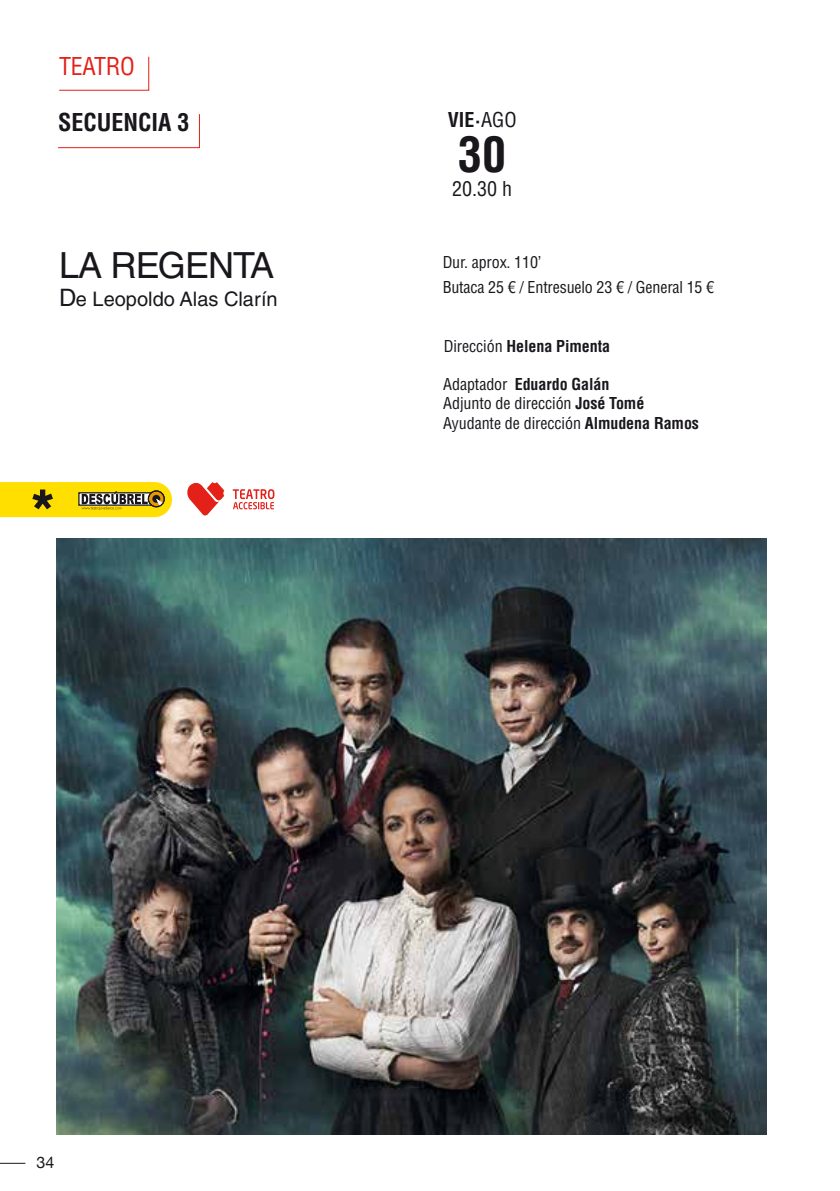
<style>
.page{position:relative;width:840px;height:1191px;background:#fff}
.page>*{position:absolute;margin:0;border:0;box-sizing:border-box;transform-origin:0 0}
.t1{font:700 condensed 48px "Helvetica LT Std";color:#1a171c}
.t2{font:36px "Helvetica LT Std";letter-spacing:-.025em;color:#1a171c}
.t3{font:700 condensed 24px "Helvetica LT Std";color:#1a171c}
.t4{font:condensed 24px "Helvetica LT Std";letter-spacing:-.015em;color:#e32119}
.t5{font:20px "Helvetica LT Std";color:#1a171c}
.t6{font:700 condensed 20px "Helvetica LT Std";color:#1a171c}
.t7{font:condensed 20px "Helvetica LT Std";color:#1a171c}
.t8{font:condensed 16px/19.2px "Helvetica LT Std";letter-spacing:-.01em;color:#1a171c}
.t9{font:700 condensed 16px "Helvetica LT Std";letter-spacing:-.005em;color:#1a171c}
.t10{font:16px "Helvetica Neue";color:#1a171c}
.s1{font-weight:400}
.s2{font-size:24px}
.s3{font-weight:700}
</style>
<div class="page">
<img style="left:57px;top:539px;width:708px;height:595px">
<svg style="left:0;top:1162px;width:25px;height:1px"></svg>
<svg style="left:0;top:482px;width:172px;height:35px;background:#d9c01a"></svg>
<svg style="left:59px;top:56px;width:91px;height:35px"></svg>
<svg style="left:58px;top:114px;width:142px;height:35px"></svg>
<svg style="left:187px;top:482px;width:37px;height:34px"></svg>
<svg style="left:233px;top:489px;width:41px;height:20px"></svg>
<h3 class="t4" style="left:59px;top:51px;width:77px">TEATRO</h3>
<h3 class="t3" style="left:58px;top:107px;width:133px">SECUENCIA 3</h3>
<p class="t6" style="left:447px;top:108px;width:70px">VIE·<span class="s1">AGO</span></p>
<h1 class="t1" style="left:458px;top:124px;width:49px">30</h1>
<p class="t7" style="left:452px;top:176px;width:61px">20.30 h</p>
<h2 class="t2" style="left:59px;top:244px;width:216px">LA REGENTA</h2>
<p class="t8" style="left:442px;top:253px;width:100px">Dur. aprox. 110’</p>
<p class="t5" style="left:59px;top:287px;width:220px"><span class="s2">D</span>e Leopoldo Alas Clarín</p>
<p class="t8" style="left:442px;top:277px;width:273px">Butaca 25 € / Entresuelo 23 € / General 15 €</p>
<p class="t10" style="left:36px;top:1150px;width:19px">34</p>
<p class="t9" style="left:443px;top:336px;width:168px"><span class="s1">Dirección</span> Helena Pimenta</p>
<p class="t8" style="left:443px;top:375px;width:257px">Adaptador <span class="s3">Eduardo Galán<br></span>Adjunto de dirección <span class="s3">José Tomé<br></span>Ayudante de dirección <span class="s3">Almudena Ramos</span></p>
</div>
